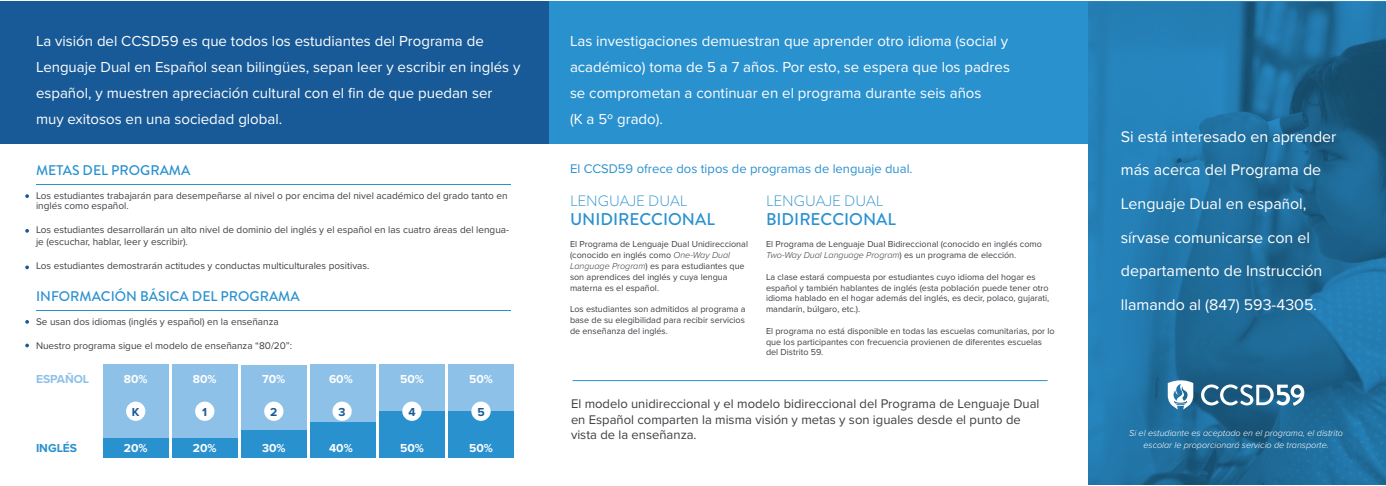
<style>
.page{position:relative;width:1386px;height:486px;background:#fff}
.page>*{position:absolute;margin:0;border:0;box-sizing:border-box;transform-origin:0 0}
.t1{font:500 17px "Brandon Grotesque";color:#2a91cf}
.t2{font:16px/33.6px "Proxima Nova";color:#fff}
.t3{font:15px/26px "Proxima Nova";color:#fff}
.t4{font:300 15px "Brandon Grotesque";color:#2a91cf}
.t5{font:500 14px "Brandon Grotesque";color:#2a91cf}
.t6{font:13px/15.6px "Proxima Nova";color:#3e3f44}
.t7{font:13px "Proxima Nova";color:#2a91cf}
.t8{font:700 12px "Proxima Nova";color:#fff}
.t9{font:700 12px "Proxima Nova";color:#8dc1e8}
.t10{font:700 12px "Proxima Nova";color:#2a91cf}
.t11{font:700 12px "Proxima Nova";color:#185a98}
.t12{font:10px/10px "Proxima Nova";color:#3e3f44}
.t13{font:9px/10.8px "Proxima Nova";color:#3e3f44}
.t14{font:italic 300 9px/11.6px "Proxima Nova";color:#fff;text-align:center}
.s1{font-weight:300;font-style:italic}
.s2{font-size:15px}
.s3{font-size:14px}
</style>
<div class="page">
<div style="left:549px;top:1px;width:549px;height:142px;background:#2a91cf"></div>
<img style="left:1088px;top:1px;width:298px;height:484px">
<div style="left:0;top:1px;width:549px;height:142px;background:#185a98"></div>
<div style="left:103px;top:365px;width:65px;height:74px;background:#8dc1e8"></div>
<div style="left:172px;top:365px;width:65px;height:74px;background:#8dc1e8"></div>
<div style="left:241px;top:365px;width:65px;height:66px;background:#8dc1e8"></div>
<div style="left:310px;top:365px;width:66px;height:57px;background:#8dc1e8"></div>
<div style="left:379px;top:365px;width:66px;height:46px;background:#8dc1e8"></div>
<div style="left:448px;top:365px;width:66px;height:46px;background:#8dc1e8"></div>
<div style="left:379px;top:411px;width:66px;height:47px;background:#2a91cf"></div>
<div style="left:310px;top:422px;width:66px;height:36px;background:#2a91cf"></div>
<div style="left:241px;top:431px;width:65px;height:27px;background:#2a91cf"></div>
<div style="left:172px;top:439px;width:65px;height:19px;background:#2a91cf"></div>
<div style="left:103px;top:439px;width:65px;height:19px;background:#2a91cf"></div>
<div style="left:448px;top:411px;width:66px;height:47px;background:#2a91cf"></div>
<div style="left:471px;top:402px;width:20px;height:19px;background:#fff;border-radius:50%"></div>
<div style="left:402px;top:402px;width:20px;height:19px;background:#fff;border-radius:50%"></div>
<div style="left:332px;top:402px;width:20px;height:19px;background:#fff;border-radius:50%"></div>
<div style="left:264px;top:402px;width:19px;height:19px;background:#fff;border-radius:50%"></div>
<div style="left:195px;top:402px;width:19px;height:19px;background:#fff;border-radius:50%"></div>
<div style="left:126px;top:402px;width:19px;height:19px;background:#fff;border-radius:50%"></div>
<hr style="left:36px;top:184px;width:475px;height:1px;background:#2a91cf">
<hr style="left:36px;top:310px;width:475px;height:1px;background:#2a91cf">
<svg style="left:1201px;top:384px;width:103px;height:22px"></svg>
<svg style="left:1168px;top:377px;width:25px;height:33px"></svg>
<svg style="left:25px;top:194px;width:4px;height:4px"></svg>
<svg style="left:25px;top:229px;width:4px;height:4px"></svg>
<svg style="left:25px;top:266px;width:4px;height:3px"></svg>
<svg style="left:25px;top:320px;width:4px;height:4px"></svg>
<svg style="left:25px;top:344px;width:4px;height:3px"></svg>
<hr style="left:573px;top:380px;width:475px;height:1px;background:#2a91cf">
<p class="t3" style="left:36px;top:28px;width:486px">La visión del CCSD59 es que todos los estudiantes del Programa de Lenguaje Dual en Español sean bilingües, sepan leer y escribir en inglés y español, y muestren apreciación cultural con el fin de que puedan ser muy exitosos en una sociedad global.</p>
<h3 class="t5" style="left:36px;top:161px;width:156px">METAS DEL PROGRAMA</h3>
<p class="t12" style="left:36px;top:191px;width:473px">Los estudiantes trabajarán para desempeñarse al nivel o por encima del nivel académico del grado tanto en inglés como español.</p>
<p class="t12" style="left:36px;top:224px;width:475px;line-height:12px">Los estudiantes desarrollarán un alto nivel de dominio del inglés y el español en las cuatro áreas del lengua&shy;je (escuchar, hablar, leer y escribir).</p>
<p class="t12" style="left:36px;top:261px;width:335px">Los estudiantes demostrarán actitudes y conductas multiculturales positivas.</p>
<h3 class="t5" style="left:36px;top:286px;width:265px">INFORMACIÓN BÁSICA DEL PROGRAMA</h3>
<p class="t12" style="left:36px;top:316px;width:244px">Se usan dos idiomas (inglés y español) en la enseñanza</p>
<p class="t12" style="left:36px;top:340px;width:258px">Nuestro programa sigue el modelo de enseñanza “80/20”:</p>
<h3 class="t9" style="left:36px;top:370px;width:55px">ESPAÑOL</h3>
<h3 class="t10" style="left:36px;top:439px;width:43px">INGLÉS</h3>
<h3 class="t8" style="left:124px;top:370px;width:25px">80%</h3>
<h3 class="t8" style="left:193px;top:370px;width:25px">80%</h3>
<h3 class="t8" style="left:262px;top:370px;width:25px">70%</h3>
<h3 class="t8" style="left:329px;top:370px;width:25px">60%</h3>
<h3 class="t8" style="left:400px;top:370px;width:25px">50%</h3>
<h3 class="t8" style="left:469px;top:370px;width:25px">50%</h3>
<h3 class="t11" style="left:132px;top:403px;width:9px">K</h3>
<h3 class="t11" style="left:202px;top:403px;width:6px">1</h3>
<h3 class="t11" style="left:270px;top:403px;width:9px">2</h3>
<h3 class="t11" style="left:339px;top:403px;width:9px">3</h3>
<h3 class="t11" style="left:408px;top:403px;width:9px">4</h3>
<h3 class="t11" style="left:477px;top:403px;width:9px">5</h3>
<h3 class="t8" style="left:124px;top:439px;width:25px">20%</h3>
<h3 class="t8" style="left:193px;top:439px;width:25px">20%</h3>
<h3 class="t8" style="left:262px;top:439px;width:25px">30%</h3>
<h3 class="t8" style="left:329px;top:439px;width:25px">40%</h3>
<h3 class="t8" style="left:400px;top:439px;width:25px">50%</h3>
<h3 class="t8" style="left:469px;top:439px;width:25px">50%</h3>
<h3 class="t3" style="left:570px;top:28px;width:441px">Las investigaciones demuestran que aprender otro idioma (social y académico) toma de 5 a 7 años. Por esto, se espera que los padres se comprometan a continuar en el programa durante seis años<br>(K a 5º grado).</h3>
<h3 class="t7" style="left:570px;top:159px;width:344px">El CCSD59 ofrece dos tipos de programas de lenguaje dual.</h3>
<h3 class="t4" style="left:570px;top:191px;width:119px">LENGUAJE DUAL</h3>
<h1 class="t1" style="left:570px;top:207px;width:146px">UNIDIRECCIONAL</h1>
<p class="t13" style="left:570px;top:239px;width:180px">El Programa de Lenguaje Dual Unidireccional (conocido en inglés como <span class="s1">One-Way Dual Language Program</span>) es para estudiantes que son aprendices del inglés y cuya lengua materna es el español.</p>
<p class="t13" style="left:570px;top:303px;width:177px;text-align:justify">Los estudiantes son admitidos al programa a base de su elegibilidad para recibir servicios de enseñanza del inglés.</p>
<h3 class="t4" style="left:766px;top:191px;width:119px">LENGUAJE DUAL</h3>
<h1 class="t1" style="left:766px;top:207px;width:131px">BIDIRECCIONAL</h1>
<p class="t13" style="left:766px;top:239px;width:277px">El Programa de Lenguaje Dual Bidireccional (conocido en inglés como<br><span class="s1">Two-Way Dual Language Program</span>) es un programa de elección.</p>
<p class="t13" style="left:766px;top:271px;width:285px">La clase estará compuesta por estudiantes cuyo idioma del hogar es español y también hablantes de inglés (esta población puede tener otro idioma hablado en el hogar además del inglés, es decir, polaco, gujarati, mandarín, búlgaro, etc.).</p>
<p class="t13" style="left:766px;top:325px;width:290px">El programa no está disponible en todas las escuelas comunitarias, por lo que los participantes con frecuencia provienen de diferentes escuelas del Distrito 59.</p>
<h3 class="t6" style="left:571px;top:395px;width:470px">El modelo unidireccional y el modelo bidireccional del Programa de Lenguaje Dual en Español comparten la misma visión y metas y son iguales desde el punto de vista de la enseñanza.</h3>
<h2 class="t2" style="left:1121px;top:119px;width:217px">Si está interesado en aprender más acerca del Programa de<br>Lenguaje Dual en espa<span class="s2">ñ</span>ol, sírvase comunicarse con el departamento de Instrucción llamando al (847) 593-4305<span class="s3">.</span></h2>
<p class="t14" style="left:1129px;top:427px;width:215px">Si el estudiante es aceptado en el programa, el distrito escolar le proporcionará servicio de transporte.</p>
</div>
